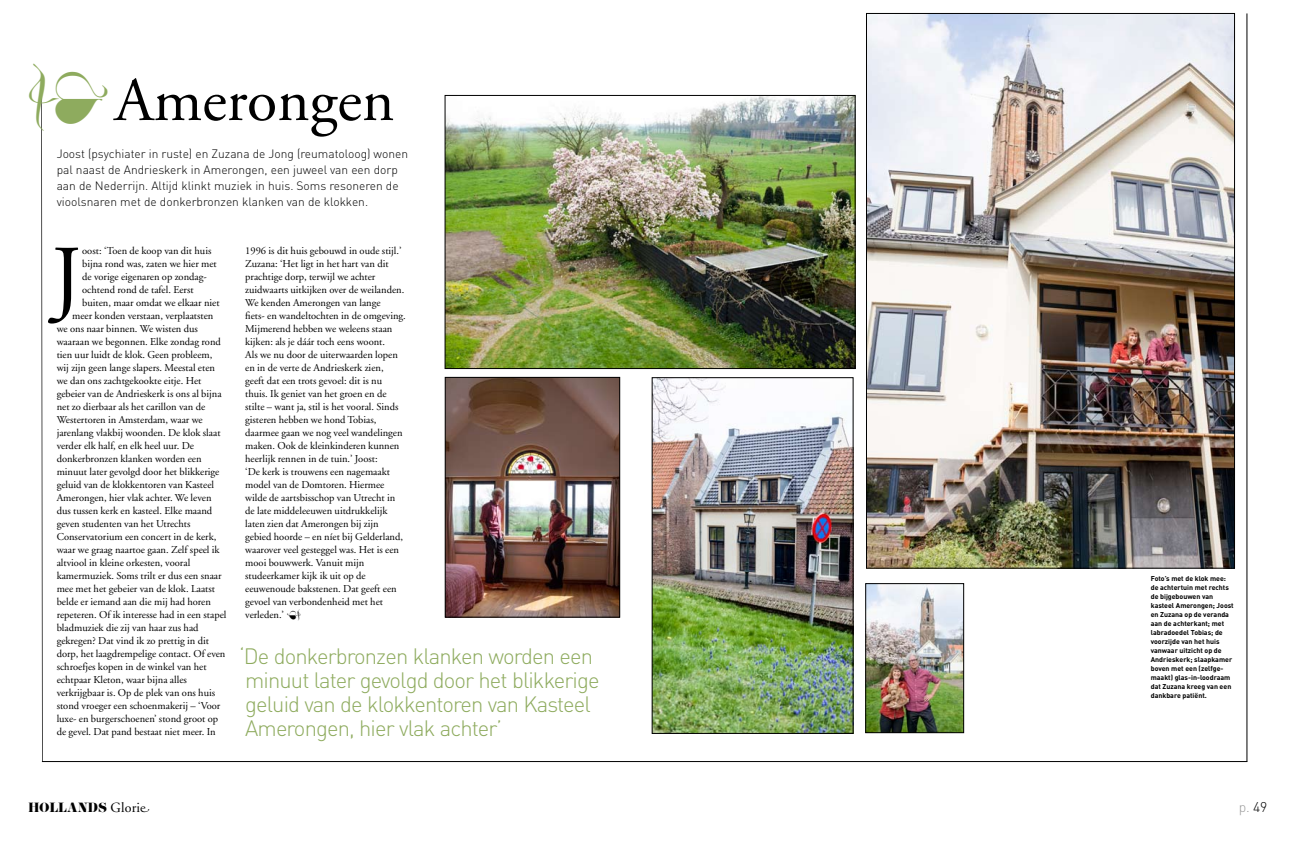
<style>
.page{position:relative;width:1304px;height:842px;background:#fff}
.page>*{position:absolute;margin:0;border:0;box-sizing:border-box;transform-origin:0 0}
.t1{font:87.9px "Adobe Garamond";color:#000}
.t2{font:62px "Adobe Garamond";color:#000}
.t3{font:300 22px/24px "DIN";letter-spacing:-.04em;color:#8eab5e}
.t4{font:14px "Didoni URWD";letter-spacing:-.01em;color:#000}
.t5{font:300 14px "DIN";color:#9c9c9c}
.t6{font:300 12px/16px "DIN";color:#000}
.t7{font:10.5px/13px "Adobe Garamond";color:#000}
.t8{font:700 7px/9px "DIN";color:#000}
.s1{font-family:"Adobe Garamond"}
.s2{font-family:"Adobe Garamond Alt"}
.s3{color:#000}
</style>
<div class="page">
<hr style="left:42px;top:761px;width:1205px;height:1px;background:#000">
<hr style="left:1247px;top:13px;width:1px;height:749px;background:#000">
<img style="left:868px;top:15px;width:365px;height:551px">
<img style="left:447px;top:97px;width:406px;height:270px">
<div style="left:445px;top:95px;width:410px;height:274px;border:1px solid #000"></div>
<img style="left:447px;top:379px;width:171px;height:236px">
<div style="left:445px;top:377px;width:175px;height:240px;border:1px solid #000"></div>
<img style="left:868px;top:585px;width:94px;height:146px">
<div style="left:866px;top:583px;width:98px;height:150px;border:1px solid #000"></div>
<img style="left:654px;top:379px;width:197px;height:352px">
<div style="left:652px;top:377px;width:201px;height:356px;border:1px solid #000"></div>
<svg style="left:41px;top:96px;width:2px;height:665px"></svg>
<h2 class="t2" style="left:115px;top:67px;width:281px">Amerongen</h2>
<p class="t6" style="left:57px;top:145px;width:353px">Joost (psychiater in ruste) en Zuzana de Jong (reumatoloog) wonen pal naast de Andrieskerk in Amerongen, een juweel van een dorp aan de Nederrijn. Altijd klinkt muziek in huis. Soms resoneren de vioolsnaren met de donkerbronzen klanken van de klokken.</p>
<h1 class="t1" style="left:51px;top:231px;width:32px">J</h1>
<p class="t7" style="left:245px;top:244px;width:162px">1996 is dit huis gebouwd in oude stijl.’ Zuzana: ‘Het ligt in het hart van dit prachtige dorp, terwijl we achter zuidwaarts uitkijken over de weilanden.<br>We kenden Amerongen van lange<br>fiets- en wandeltochten in de omgeving.<br>Mijmerend hebben we weleens staan kijken: als je dáár toch eens woont.<br>Als we nu door de uiterwaarden lopen en in de verte de Andrieskerk zien,<br>geeft dat een trots gevoel: dit is nu thuis. Ik geniet van het groen en de stilte – want ja, stil is het vooral. Sinds gisteren hebben we hond Tobias, daarmee gaan we nog veel wandelingen maken. Ook de kleinkinderen kunnen heerlijk rennen in de tuin.’ Joost:<br>‘De kerk is trouwens een nagemaakt model van de Domtoren. Hiermee wilde de aartsbisschop van Utrecht in de late middeleeuwen uitdrukkelijk laten zien dat Amerongen bij zijn gebied hoorde – en níet bij Gelderland, waarover veel gesteggel was. Het is een mooi bouwwerk. Vanuit mijn studeerkamer kijk ik uit op de eeuwenoude bakstenen. Dat geeft een gevoel van verbondenheid met het verleden.’</p>
<p class="t7" style="left:82px;top:244px;width:131px">oost: ‘Toen de koop van dit huis</p>
<p class="t7" style="left:82px;top:257px;width:136px">bijna rond was, zaten we hier met</p>
<p class="t7" style="left:82px;top:270px;width:125px">de vorige eigenaren op zondag-</p>
<p class="t7" style="left:82px;top:283px;width:113px">ochtend rond de tafel. Eerst</p>
<p class="t7" style="left:82px;top:296px;width:139px">buiten, maar omdat we elkaar niet</p>
<p class="t7" style="left:72px;top:309px;width:143px">meer konden verstaan, verplaatsten</p>
<p class="t7" style="left:57px;top:322px;width:143px">we ons naar binnen. We wisten dus</p>
<p class="t7" style="left:57px;top:335px;width:166px">waaraan we begonnen. Elke zondag rond</p>
<p class="t7" style="left:57px;top:348px;width:157px">tien uur luidt de klok. Geen probleem,</p>
<p class="t7" style="left:57px;top:361px;width:160px">wij zijn geen lange slapers. Meestal eten</p>
<p class="t7" style="left:57px;top:374px;width:146px">we dan ons zachtgekookte eitje. Het</p>
<p class="t7" style="left:57px;top:387px;width:166px">gebeier van de Andrieskerk is ons al bijna</p>
<p class="t7" style="left:57px;top:400px;width:150px">net zo dierbaar als het carillon van de</p>
<p class="t7" style="left:57px;top:413px;width:148px">Westertoren in Amsterdam, waar we</p>
<p class="t7" style="left:57px;top:426px;width:165px">jarenlang vlakbij woonden. De klok slaat</p>
<p class="t7" style="left:57px;top:439px;width:139px">verder elk half, en elk heel uur. De</p>
<p class="t7" style="left:57px;top:452px;width:146px">donkerbronzen klanken worden een</p>
<p class="t7" style="left:57px;top:465px;width:164px">minuut later gevolgd door het blikkerige</p>
<p class="t7" style="left:57px;top:478px;width:159px">geluid van de klokkentoren van Kasteel</p>
<p class="t7" style="left:57px;top:491px;width:156px">Amerongen, hier vlak achter. We leven</p>
<p class="t7" style="left:57px;top:504px;width:157px">dus tussen kerk en kasteel. Elke maand</p>
<p class="t7" style="left:57px;top:517px;width:135px">geven studenten van het Utrechts</p>
<p class="t7" style="left:57px;top:530px;width:161px">Conservatorium een concert in de kerk,</p>
<p class="t7" style="left:57px;top:543px;width:165px">waar we graag naartoe gaan. Zelf speel ik</p>
<p class="t7" style="left:57px;top:556px;width:135px">altviool in kleine orkesten, vooral</p>
<p class="t7" style="left:57px;top:569px;width:166px">kamermuziek. Soms trilt er dus een snaar</p>
<p class="t7" style="left:57px;top:582px;width:160px">mee met het gebeier van de klok. Laatst</p>
<p class="t7" style="left:57px;top:595px;width:156px">belde er iemand aan die mij had horen</p>
<p class="t7" style="left:57px;top:608px;width:171px">repeteren. Of ik interesse had in een stapel</p>
<p class="t7" style="left:57px;top:621px;width:143px">bladmuziek die zij van haar zus had</p>
<p class="t7" style="left:57px;top:634px;width:154px">gekregen? Dat vind ik zo prettig in dit</p>
<p class="t7" style="left:57px;top:647px;width:170px">dorp, het laagdrempelige contact. Of even</p>
<p class="t7" style="left:57px;top:660px;width:151px">schroefjes kopen in de winkel van het</p>
<p class="t7" style="left:57px;top:673px;width:132px">echtpaar Kleton, waar bijna alles</p>
<p class="t7" style="left:57px;top:686px;width:160px">verkrijgbaar is. Op de plek van ons huis</p>
<p class="t7" style="left:57px;top:699px;width:165px">stond vroeger een schoenmakerij – ‘Voor</p>
<p class="t7" style="left:57px;top:712px;width:163px">luxe- en burgerschoenen’ stond groot op</p>
<p class="t7" style="left:57px;top:725px;width:161px">de gevel. Dat pand bestaat niet meer. In</p>
<h3 class="t3" style="left:239px;top:643px;width:362px">‘De donkerbronzen klanken worden een minuut later gevolgd door het blikkerige geluid van de klokkentoren van Kasteel Amerongen, hier vlak achter’</h3>
<p class="t8" style="left:1151px;top:574px;width:84px">Foto’s met de klok mee: de achtertuin met rechts de bijgebouwen van kasteel Amerongen; Joost en Zuzana op de veranda aan de achterkant; met labradoedel Tobias; de voorzijde van het huis vanwaar uitzicht op de<br>Andrieskerk; slaapkamer boven met een (zelfge&shy;maakt) glas-in-loodraam dat Zuzana kreeg van een dankbare patiënt.</p>
<h3 class="t4" style="left:28px;top:799px;width:123px">HOLLANDS <span class="s1">Glori</span><span class="s2">e</span></h3>
<h3 class="t5" style="left:1239px;top:798px;width:30px">p. <span class="s3">49</span></h3>
</div>
